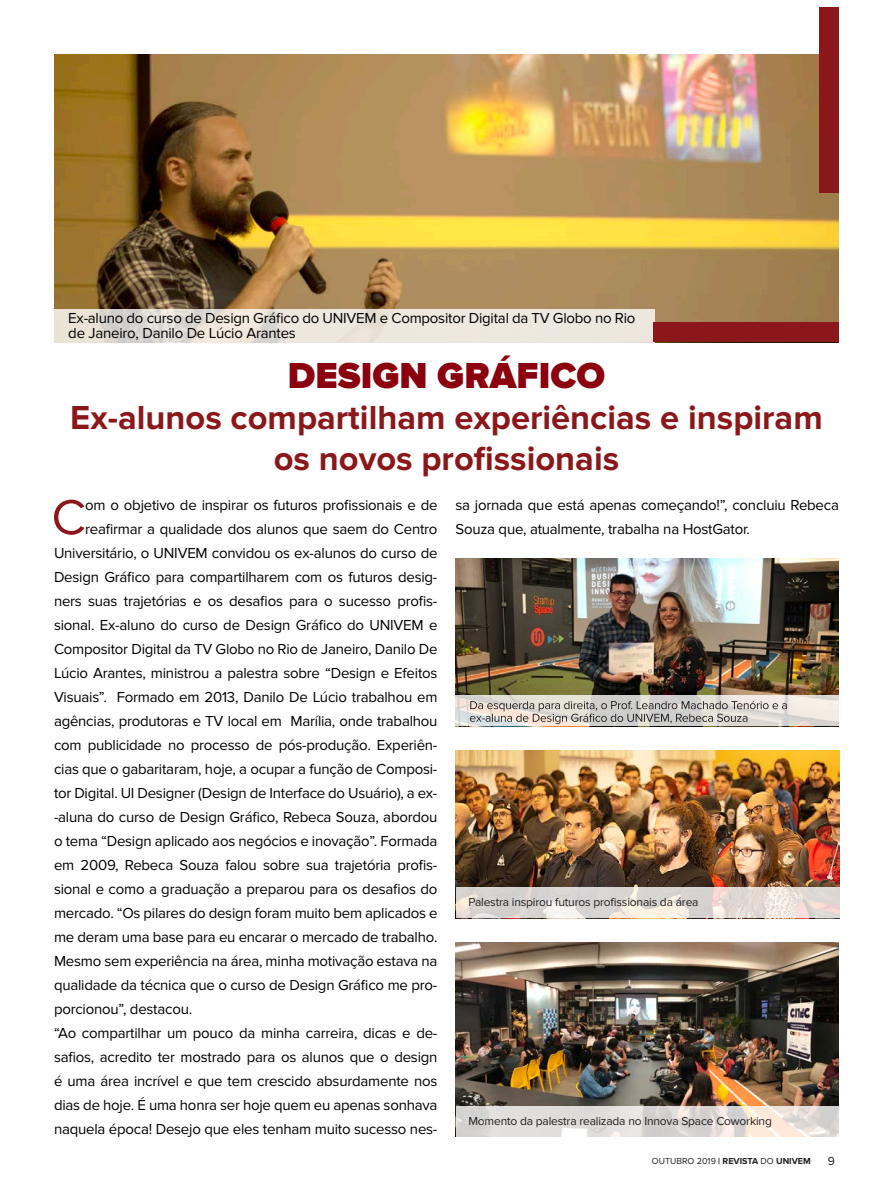
<style>
.page{position:relative;width:893px;height:1191px;background:#fff}
.page>*{position:absolute;margin:0;border:0;box-sizing:border-box;transform-origin:0 0}
.t1{font:51px "Proxima Nova";color:#8b181b}
.t2{font:900 37.5px "Proxima Nova";color:#8b010e}
.t3{font:700 34.5px/41.4px "Proxima Nova";color:#8b171a;text-align:center}
.t4{font:15px/24px "Proxima Nova";letter-spacing:-.015em;color:#000}
.t5{font:12px "Proxima Nova";letter-spacing:-.015em;color:#231f20}
.t6{font:700 9px "Proxima Nova";color:#231f20}
.s1{font-weight:400}
</style>
<div class="page">
<img style="left:54px;top:54px;width:785px;height:268px">
<img style="left:455px;top:558px;width:384px;height:137px">
<img style="left:456px;top:750px;width:383px;height:137px">
<svg style="left:455px;top:695px;width:384px;height:31px;background:#e3dfd9"></svg>
<svg style="left:456px;top:887px;width:383px;height:31px;background:#e1dbd6"></svg>
<svg style="left:470px;top:700px;width:317px;height:24px;background:#bfbbb7"></svg>
<div style="left:819px;top:8px;width:20px;height:185px;background:#8b171a"></div>
<svg style="left:54px;top:309px;width:600px;height:33px;background:#e9e3da"></svg>
<div style="left:654px;top:322px;width:185px;height:20px;background:#8b171a"></div>
<img style="left:455px;top:942px;width:384px;height:195px">
<svg style="left:456px;top:1106px;width:383px;height:31px;background:#e2ddd9"></svg>
<p class="t4" style="left:68px;top:311px;width:569px;line-height:15px">Ex-aluno do curso de Design Gráfico do UNIVEM e Compositor Digital da TV Globo no Rio de Janeiro, Danilo De Lúcio Arantes</p>
<p class="t2" style="left:288px;top:353px;width:319px">DESIGN GRÁFICO</p>
<p class="t3" style="left:70px;top:397px;width:754px">Ex-alunos compartilham experiências e inspiram os novos profissionais</p>
<p class="t1" style="left:51px;top:488px;width:36px">C</p>
<p class="t4" style="left:85px;top:493px;width:354px">om o objetivo de inspirar os futuros profissionais e de</p>
<p class="t4" style="left:455px;top:493px;width:385px">sa jornada que está apenas começando!”, concluiu Rebeca<br>Souza que, atualmente, trabalha na HostGator.</p>
<p class="t4" style="left:85px;top:517px;width:354px">reafirmar a qualidade dos alunos que saem do Centro</p>
<p class="t4" style="left:54px;top:541px;width:385px">Universitário, o UNIVEM convidou os ex-alunos do curso de</p>
<p class="t4" style="left:54px;top:565px;width:385px">Design Gráfico para compartilharem com os futuros desig-</p>
<p class="t4" style="left:54px;top:589px;width:385px">ners suas trajetórias e os desafios para o sucesso profis-</p>
<p class="t4" style="left:54px;top:613px;width:385px">sional. Ex-aluno do curso de Design Gráfico do UNIVEM e</p>
<p class="t4" style="left:54px;top:637px;width:385px">Compositor Digital da TV Globo no Rio de Janeiro, Danilo De</p>
<p class="t4" style="left:54px;top:661px;width:385px">Lúcio Arantes, ministrou a palestra sobre “Design e Efeitos</p>
<p class="t4" style="left:54px;top:685px;width:385px">Visuais”. Formado em 2013, Danilo De Lúcio trabalhou em</p>
<p class="t4" style="left:54px;top:709px;width:385px">agências, produtoras e TV local em Marília, onde trabalhou</p>
<p class="t4" style="left:54px;top:733px;width:385px">com publicidade no processo de pós-produção. Experiên-</p>
<p class="t4" style="left:54px;top:757px;width:385px">cias que o gabaritaram, hoje, a ocupar a função de Composi-</p>
<p class="t4" style="left:54px;top:781px;width:385px">tor Digital. UI Designer (Design de Interface do Usuário), a ex-</p>
<p class="t4" style="left:54px;top:805px;width:385px">-aluna do curso de Design Gráfico, Rebeca Souza, abordou</p>
<p class="t4" style="left:54px;top:829px;width:385px">o tema “Design aplicado aos negócios e inovação”. Formada</p>
<p class="t4" style="left:54px;top:853px;width:385px">em 2009, Rebeca Souza falou sobre sua trajetória profis-</p>
<p class="t4" style="left:54px;top:877px;width:385px">sional e como a graduação a preparou para os desafios do</p>
<p class="t4" style="left:54px;top:901px;width:385px">mercado. “Os pilares do design foram muito bem aplicados e</p>
<p class="t4" style="left:54px;top:925px;width:385px">me deram uma base para eu encarar o mercado de trabalho.</p>
<p class="t4" style="left:54px;top:949px;width:385px">Mesmo sem experiência na área, minha motivação estava na</p>
<p class="t4" style="left:54px;top:973px;width:385px">qualidade da técnica que o curso de Design Gráfico me pro-</p>
<p class="t4" style="left:54px;top:997px;width:140px">porcionou”, destacou.</p>
<p class="t4" style="left:54px;top:1021px;width:385px;text-align:justify">“Ao compartilhar um pouco da minha carreira, dicas e de&shy;safios, acredito ter mostrado para os alunos que o design é uma área incrível e que tem crescido absurdamente nos dias de hoje. É uma honra ser hoje quem eu apenas sonhava naquela época! Desejo que eles tenham muito sucesso nes-</p>
<p class="t5" style="left:468px;top:895px;width:232px">Palestra inspirou futuros profissionais da área</p>
<p class="t5" style="left:468px;top:1113px;width:305px">Momento da palestra realizada no Innova Space Coworking</p>
<p class="t6" style="left:652px;top:1155px;width:160px"><span class="s1">OUTUBRO 2019</span> | REVISTA <span class="s1">DO</span> UNIVEM</p>
<p class="t5" style="left:828px;top:1154px;width:9px">9</p>
</div>
